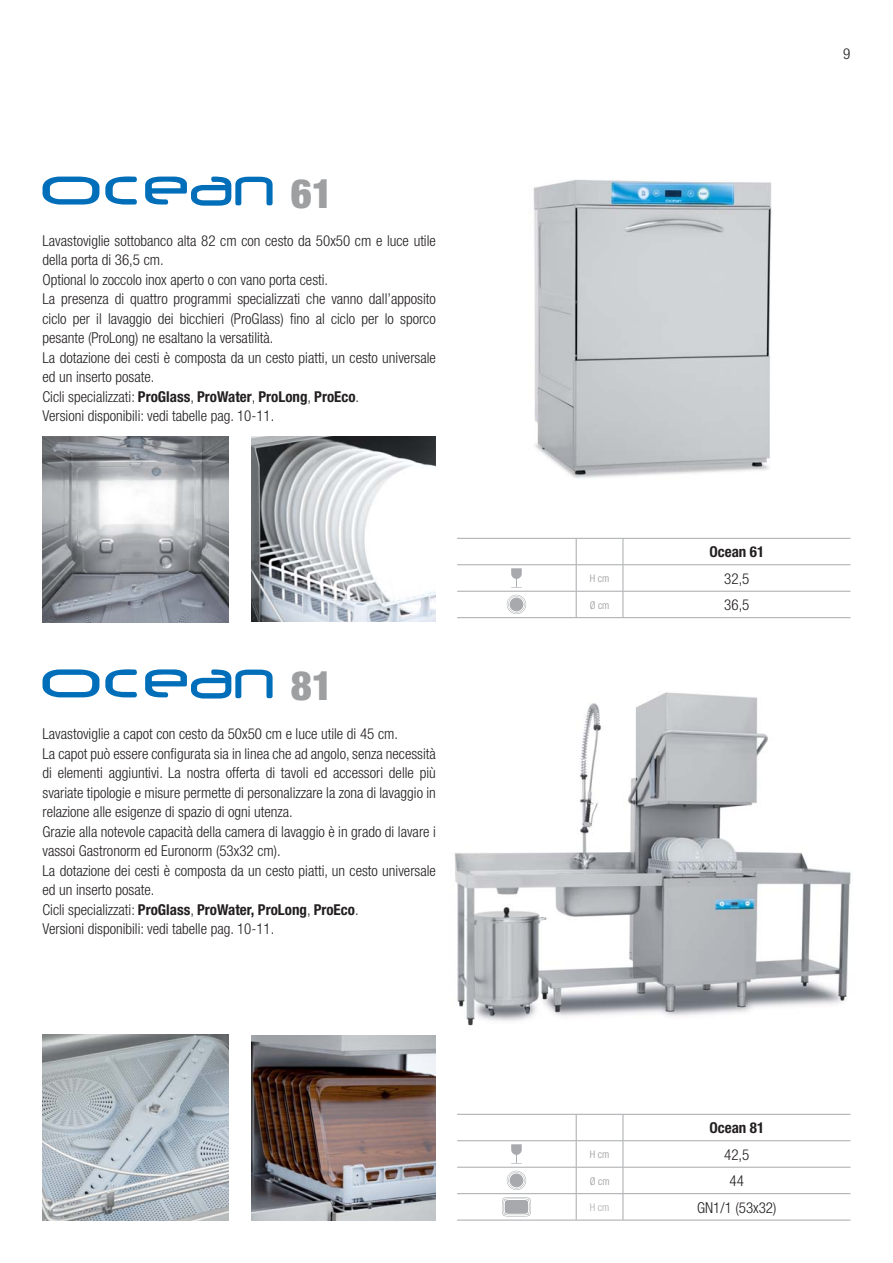
<style>
.page{position:relative;width:893px;height:1263px;background:#fff}
.page>*{position:absolute;margin:0;border:0;box-sizing:border-box;transform-origin:0 0}
.t1{font:900 condensed 40.5px "Helvetica Neue";color:#9d9fa1}
.t2{font:300 condensed 15px/19.5px "Helvetica Neue";color:#231f20}
.t3{font:700 condensed 15px "Helvetica Neue";color:#231f20}
.t4{font:300 condensed 10.5px "Helvetica Neue";color:#939598}
.t5{font:300 condensed 10.5px "Helvetica Neue";color:#a7a9ac}
.s1{font-weight:700}
</style>
<div class="page">
<img style="left:347px;top:692px;width:504px;height:344px">
<img style="left:533px;top:179px;width:239px;height:300px">
<img style="left:251px;top:1036px;width:185px;height:184px">
<img style="left:251px;top:437px;width:185px;height:184px">
<hr style="left:623px;top:1193px;width:227px;height:1px;background:#a7a9ac">
<hr style="left:623px;top:1220px;width:227px;height:1px;background:#a7a9ac">
<hr style="left:623px;top:1167px;width:227px;height:1px;background:#a7a9ac">
<hr style="left:623px;top:1140px;width:227px;height:1px;background:#a7a9ac">
<hr style="left:457px;top:1114px;width:166px;height:1px;background:#a7a9ac">
<hr style="left:623px;top:1114px;width:227px;height:1px;background:#a7a9ac">
<svg style="left:623px;top:1115px;width:1px;height:105px"></svg>
<hr style="left:457px;top:1140px;width:166px;height:1px;background:#a7a9ac">
<hr style="left:457px;top:1167px;width:166px;height:1px;background:#a7a9ac">
<hr style="left:457px;top:1193px;width:166px;height:1px;background:#a7a9ac">
<svg style="left:576px;top:1115px;width:1px;height:105px"></svg>
<hr style="left:457px;top:1220px;width:166px;height:1px;background:#a7a9ac">
<svg style="left:511px;top:1144px;width:11px;height:19px"></svg>
<svg style="left:507px;top:1171px;width:19px;height:19px"></svg>
<svg style="left:508px;top:1172px;width:17px;height:17px"></svg>
<div style="left:508px;top:1171px;width:17px;height:18px;border:1px solid #fff;border-radius:50%"></div>
<div style="left:509px;top:1173px;width:15px;height:15px;border:1px solid #fff;border-radius:50%"></div>
<svg style="left:502px;top:1197px;width:29px;height:19px"></svg>
<hr style="left:457px;top:538px;width:166px;height:1px;background:#a7a9ac">
<hr style="left:623px;top:538px;width:227px;height:1px;background:#a7a9ac">
<hr style="left:457px;top:564px;width:166px;height:1px;background:#a7a9ac">
<hr style="left:623px;top:564px;width:227px;height:1px;background:#a7a9ac">
<hr style="left:457px;top:591px;width:166px;height:1px;background:#a7a9ac">
<svg style="left:576px;top:539px;width:1px;height:78px"></svg>
<hr style="left:623px;top:591px;width:227px;height:1px;background:#a7a9ac">
<svg style="left:623px;top:539px;width:1px;height:78px"></svg>
<hr style="left:457px;top:617px;width:393px;height:1px;background:#a7a9ac">
<svg style="left:511px;top:568px;width:11px;height:20px"></svg>
<svg style="left:507px;top:595px;width:19px;height:19px"></svg>
<svg style="left:508px;top:596px;width:17px;height:17px"></svg>
<div style="left:508px;top:595px;width:17px;height:18px;border:1px solid #fff;border-radius:50%"></div>
<div style="left:509px;top:597px;width:15px;height:15px;border:1px solid #fff;border-radius:50%"></div>
<svg style="left:43px;top:177px;width:56px;height:28px"></svg>
<svg style="left:145px;top:177px;width:128px;height:29px"></svg>
<svg style="left:105px;top:176px;width:32px;height:29px"></svg>
<svg style="left:43px;top:669px;width:56px;height:28px"></svg>
<svg style="left:145px;top:669px;width:128px;height:29px"></svg>
<svg style="left:105px;top:669px;width:32px;height:28px"></svg>
<img style="left:43px;top:437px;width:186px;height:186px">
<img style="left:43px;top:1034px;width:186px;height:186px">
<h1 class="t1" style="left:291px;top:179px;width:44px">61</h1>
<p class="t2" style="left:43px;top:232px;width:395px">Lavastoviglie sottobanco alta 82 cm con cesto da 50x50 cm e luce utile della porta di 36,5 cm.<br>Optional lo zoccolo inox aperto o con vano porta cesti.<br>La presenza di quattro programmi specializzati che vanno dall’apposito ciclo per il lavaggio dei bicchieri (ProGlass) fino al ciclo per lo sporco pesante (ProLong) ne esaltano la versatilità.<br>La dotazione dei cesti è composta da un cesto piatti, un cesto universale ed un inserto posate.<br>Cicli specializzati: <span class="s1">ProGlass</span>, <span class="s1">ProWater</span>, <span class="s1">ProLong</span>, <span class="s1">ProEco</span>.<br>Versioni disponibili: vedi tabelle pag. 10-11.</p>
<h1 class="t1" style="left:291px;top:671px;width:44px">81</h1>
<p class="t2" style="left:43px;top:725px;width:395px">Lavastoviglie a capot con cesto da 50x50 cm e luce utile di 45 cm.<br>La capot può essere configurata sia in linea che ad angolo, senza necessità di elementi aggiuntivi. La nostra offerta di tavoli ed accessori delle più svariate tipologie e misure permette di personalizzare la zona di lavaggio in relazione alle esigenze di spazio di ogni utenza.<br>Grazie alla notevole capacità della camera di lavaggio è in grado di lavare i vassoi Gastronorm ed Euronorm (53x32 cm).<br>La dotazione dei cesti è composta da un cesto piatti, un cesto universale ed un inserto posate.<br>Cicli specializzati: <span class="s1">ProGlass</span>, <span class="s1">ProWater, ProLong</span>, <span class="s1">ProEco</span>.<br>Versioni disponibili: vedi tabelle pag. 10-11.</p>
<p class="t2" style="left:843px;top:45px;width:9px">9</p>
<p class="t3" style="left:709px;top:547px;width:56px">Ocean 61</p>
<p class="t4" style="left:590px;top:575px;width:21px">H cm</p>
<p class="t2" style="left:724px;top:570px;width:27px">32,5</p>
<p class="t4" style="left:590px;top:601px;width:21px">Ø cm</p>
<p class="t2" style="left:724px;top:597px;width:27px">36,5</p>
<p class="t3" style="left:709px;top:1122px;width:56px">Ocean 81</p>
<p class="t4" style="left:590px;top:1150px;width:21px">H cm</p>
<p class="t2" style="left:724px;top:1146px;width:27px">42,5</p>
<p class="t4" style="left:590px;top:1177px;width:21px">Ø cm</p>
<p class="t2" style="left:730px;top:1172px;width:16px">44</p>
<p class="t5" style="left:590px;top:1203px;width:21px">H cm</p>
<p class="t2" style="left:697px;top:1199px;width:81px">GN1/1 (53x32)</p>
</div>
